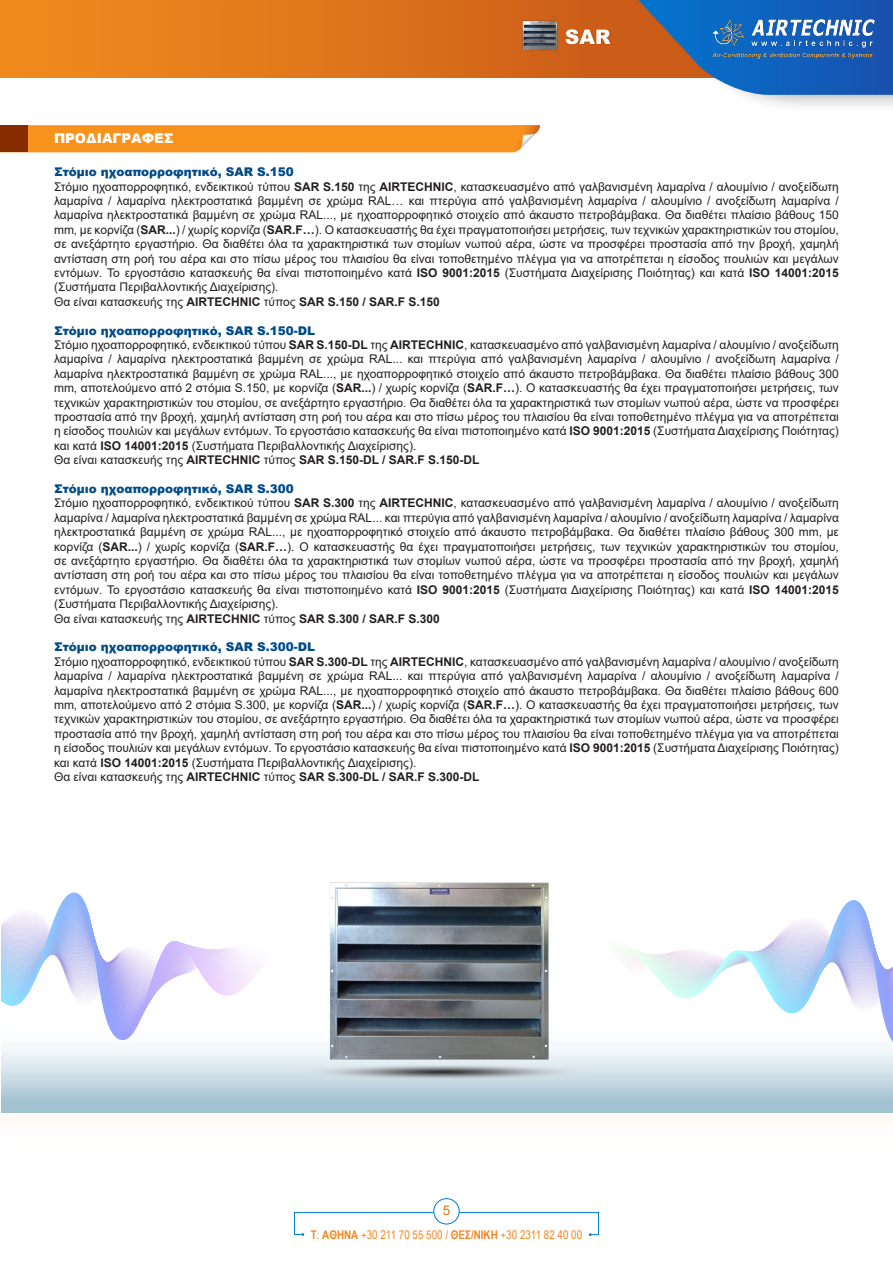
<style>
.page{position:relative;width:893px;height:1263px;background:#fff}
.page>*{position:absolute;margin:0;border:0;box-sizing:border-box;transform-origin:0 0}
.t1{font:900 13.5px "Arial";color:#fff}
.t2{font:13.5px "Arial";color:#dc781a}
.SOMA{font:12px/14.4px "Arial";color:#231f20;text-align:justify}
.SOMA-2{font:700 12px "Arial";color:#231f20}
.ParadeigmaEkfonisi{font:900 12px "Arial";color:#004b87}
.t3{font:12px "Arial Narrow";color:#f58520}
.s1{font-weight:700}
.s2{font-weight:400}
</style>
<div class="page">
<div style="left:434px;top:1198px;width:25px;height:26px;border:1px solid #0079d2;border-radius:50%"></div>
<svg style="left:294px;top:1212px;width:305px;height:24px"></svg>
<svg style="left:1px;top:1040px;width:892px;height:73px;background:#c4d7e1"></svg>
<svg style="left:0;top:0;width:575px;height:78px;background:#e1781b"></svg>
<div style="left:575px;top:0;width:318px;height:113px;background:#231f20;opacity:.75"></div>
<svg style="left:638px;top:0;width:255px;height:95px;background:#486fa5"></svg>
<img style="left:708px;top:16px;width:167px;height:46px">
<div style="left:565px;top:29px;width:47px;height:17px;background:#872b01;opacity:.29"></div>
<svg style="left:565px;top:29px;width:45px;height:15px"></svg>
<img style="left:522px;top:21px;width:35px;height:29px">
<svg style="left:28px;top:125px;width:512px;height:27px;background:#f69624"></svg>
<div style="left:0;top:125px;width:28px;height:27px;background:#872b01"></div>
<svg style="left:600px;top:900px;width:293px;height:147px"></svg>
<svg style="left:1px;top:892px;width:257px;height:148px"></svg>
<img style="left:213px;top:1051px;width:452px;height:41px">
<img style="left:326px;top:882px;width:227px;height:184px">
<p class="t1" style="left:54px;top:129px;width:121px">ΠΡΟΔΙΑΓΡΑΦΕΣ</p>
<p class="ParadeigmaEkfonisi" style="left:54px;top:163px;width:241px">Στόμιο ηχοαπορροφητικό, SAR S.150</p>
<p class="SOMA" style="left:54px;top:179px;width:786px">Στόμιο ηχοαπορροφητικό, ενδεικτικού τύπου <span class="s1">SAR S.150</span> της <span class="s1">AIRTECHNIC</span>, κατασκευασμένο από γαλβανισμένη λαμαρίνα / αλουμίνιο / ανοξείδωτη λαμαρίνα / λαμαρίνα ηλεκτροστατικά βαμμένη σε χρώμα RAL… και πτερύγια από γαλβανισμένη λαμαρίνα / αλουμίνιο / ανοξείδωτη λαμαρίνα / λαμαρίνα ηλεκτροστατικά βαμμένη σε χρώμα RAL..., με ηχοαπορροφητικό στοιχείο από άκαυστο πετροβάμβακα. Θα διαθέτει πλαίσιο βάθους 150 mm, με κορνίζα (<span class="s1">SAR...</span>) / χωρίς κορνίζα (<span class="s1">SAR.F…</span>). Ο κατασκευαστής θα έχει πραγματοποιήσει μετρήσεις, των τεχνικών χαρακτηριστικών του στομίου, σε ανεξάρτητο εργαστήριο. Θα διαθέτει όλα τα χαρακτηριστικά των στομίων νωπού αέρα, ώστε να προσφέρει προστασία από την βροχή, χαμηλή αντίσταση στη ροή του αέρα και στο πίσω μέρος του πλαισίου θα είναι τοποθετημένο πλέγμα για να αποτρέπεται η είσοδος πουλιών και μεγάλων εντόμων. Το εργοστάσιο κατασκευής θα είναι πιστοποιημένο κατά <span class="s1">ISO 9001:2015</span> (Συστήματα Διαχείρισης Ποιότητας) και κατά <span class="s1">ISO 14001:2015 </span>(Συστήματα Περιβαλλοντικής Διαχείρισης).</p>
<p class="SOMA-2" style="left:54px;top:293px;width:387px"><span class="s2">Θα είναι κατασκευής της</span> AIRTECHNIC <span class="s2">τύπος</span> SAR S.150 / SAR.F S.150</p>
<p class="ParadeigmaEkfonisi" style="left:54px;top:322px;width:263px">Στόμιο ηχοαπορροφητικό, SAR S.150-DL</p>
<p class="SOMA" style="left:54px;top:337px;width:786px">Στόμιο ηχοαπορροφητικό, ενδεικτικού τύπου <span class="s1">SAR S.150-DL</span> της <span class="s1">AIRTECHNIC</span>, κατασκευασμένο από γαλβανισμένη λαμαρίνα / αλουμίνιο / ανοξείδωτη λαμαρίνα / λαμαρίνα ηλεκτροστατικά βαμμένη σε χρώμα RAL... και πτερύγια από γαλβανισμένη λαμαρίνα / αλουμίνιο / ανοξείδωτη λαμαρίνα / λαμαρίνα ηλεκτροστατικά βαμμένη σε χρώμα RAL..., με ηχοαπορροφητικό στοιχείο από άκαυστο πετροβάμβακα. Θα διαθέτει πλαίσιο βάθους 300 mm, αποτελούμενο από 2 στόμια S.150, με κορνίζα (<span class="s1">SAR...</span>) / χωρίς κορνίζα (<span class="s1">SAR.F…</span>). Ο κατασκευαστής θα έχει πραγματοποιήσει μετρήσεις, των τεχνικών χαρακτηριστικών του στομίου, σε ανεξάρτητο εργαστήριο. Θα διαθέτει όλα τα χαρακτηριστικά των στομίων νωπού αέρα, ώστε να προσφέρει προστασία από την βροχή, χαμηλή αντίσταση στη ροή του αέρα και στο πίσω μέρος του πλαισίου θα είναι τοποθετημένο πλέγμα για να αποτρέπεται η είσοδος πουλιών και μεγάλων εντόμων. Το εργοστάσιο κατασκευής θα είναι πιστοποιημένο κατά <span class="s1">ISO 9001:2015</span> (Συστήματα Διαχείρισης Ποιότητας) και κατά <span class="s1">ISO 14001:2015</span> (Συστήματα Περιβαλλοντικής Διαχείρισης).</p>
<p class="SOMA-2" style="left:54px;top:452px;width:427px"><span class="s2">Θα είναι κατασκευής της</span> AIRTECHNIC <span class="s2">τύπος</span> SAR S.150-DL / SAR.F S.150-DL</p>
<p class="ParadeigmaEkfonisi" style="left:54px;top:480px;width:241px">Στόμιο ηχοαπορροφητικό, SAR S.300</p>
<p class="SOMA" style="left:54px;top:496px;width:786px">Στόμιο ηχοαπορροφητικό, ενδεικτικού τύπου <span class="s1">SAR S.300</span> της <span class="s1">AIRTECHNIC</span>, κατασκευασμένο από γαλβανισμένη λαμαρίνα / αλουμίνιο / ανοξείδωτη λαμαρίνα / λαμαρίνα ηλεκτροστατικά βαμμένη σε χρώμα RAL... και πτερύγια από γαλβανισμένη λαμαρίνα / αλουμίνιο / ανοξείδωτη λαμαρίνα / λαμαρίνα ηλεκτροστατικά βαμμένη σε χρώμα RAL..., με ηχοαπορροφητικό στοιχείο από άκαυστο πετροβάμβακα. Θα διαθέτει πλαίσιο βάθους 300 mm, με κορνίζα (<span class="s1">SAR...</span>) / χωρίς κορνίζα (<span class="s1">SAR.F…</span>). Ο κατασκευαστής θα έχει πραγματοποιήσει μετρήσεις, των τεχνικών χαρακτηριστικών του στομίου, σε ανεξάρτητο εργαστήριο. Θα διαθέτει όλα τα χαρακτηριστικά των στομίων νωπού αέρα, ώστε να προσφέρει προστασία από την βροχή, χαμηλή αντίσταση στη ροή του αέρα και στο πίσω μέρος του πλαισίου θα είναι τοποθετημένο πλέγμα για να αποτρέπεται η είσοδος πουλιών και μεγάλων εντόμων. Το εργοστάσιο κατασκευής θα είναι πιστοποιημένο κατά <span class="s1">ISO 9001:2015</span> (Συστήματα Διαχείρισης Ποιότητας) και κατά <span class="s1">ISO 14001:2015 </span>(Συστήματα Περιβαλλοντικής Διαχείρισης).</p>
<p class="SOMA-2" style="left:54px;top:610px;width:387px"><span class="s2">Θα είναι κατασκευής της</span> AIRTECHNIC <span class="s2">τύπος</span> SAR S.300 / SAR.F S.300</p>
<p class="ParadeigmaEkfonisi" style="left:54px;top:638px;width:263px">Στόμιο ηχοαπορροφητικό, SAR S.300-DL</p>
<p class="SOMA" style="left:54px;top:654px;width:786px">Στόμιο ηχοαπορροφητικό, ενδεικτικού τύπου <span class="s1">SAR S.300-DL</span> της <span class="s1">AIRTECHNIC</span>, κατασκευασμένο από γαλβανισμένη λαμαρίνα / αλουμίνιο / ανοξείδωτη λαμαρίνα / λαμαρίνα ηλεκτροστατικά βαμμένη σε χρώμα RAL... και πτερύγια από γαλβανισμένη λαμαρίνα / αλουμίνιο / ανοξείδωτη λαμαρίνα / λαμαρίνα ηλεκτροστατικά βαμμένη σε χρώμα RAL..., με ηχοαπορροφητικό στοιχείο από άκαυστο πετροβάμβακα. Θα διαθέτει πλαίσιο βάθους 600 mm, αποτελούμενο από 2 στόμια S.300, με κορνίζα (<span class="s1">SAR...</span>) / χωρίς κορνίζα (<span class="s1">SAR.F…</span>). Ο κατασκευαστής θα έχει πραγματοποιήσει μετρήσεις, των τεχνικών χαρακτηριστικών του στομίου, σε ανεξάρτητο εργαστήριο. Θα διαθέτει όλα τα χαρακτηριστικά των στομίων νωπού αέρα, ώστε να προσφέρει προστασία από την βροχή, χαμηλή αντίσταση στη ροή του αέρα και στο πίσω μέρος του πλαισίου θα είναι τοποθετημένο πλέγμα για να αποτρέπεται η είσοδος πουλιών και μεγάλων εντόμων. Το εργοστάσιο κατασκευής θα είναι πιστοποιημένο κατά <span class="s1">ISO 9001:2015</span> (Συστήματα Διαχείρισης Ποιότητας) και κατά <span class="s1">ISO 14001:2015</span> (Συστήματα Περιβαλλοντικής Διαχείρισης).</p>
<p class="SOMA-2" style="left:54px;top:768px;width:427px"><span class="s2">Θα είναι κατασκευής της</span> AIRTECHNIC <span class="s2">τύπος</span> SAR S.300-DL / SAR.F S.300-DL</p>
<p class="t2" style="left:443px;top:1201px;width:9px">5</p>
<p class="t3" style="left:311px;top:1226px;width:273px"><span class="s1">T</span>: <span class="s1">ΑΘΗΝΑ</span> +30 211 70 55 500 / <span class="s1">ΘΕΣ/ΝΙΚΗ</span> +30 2311 82 40 00</p>
</div>
